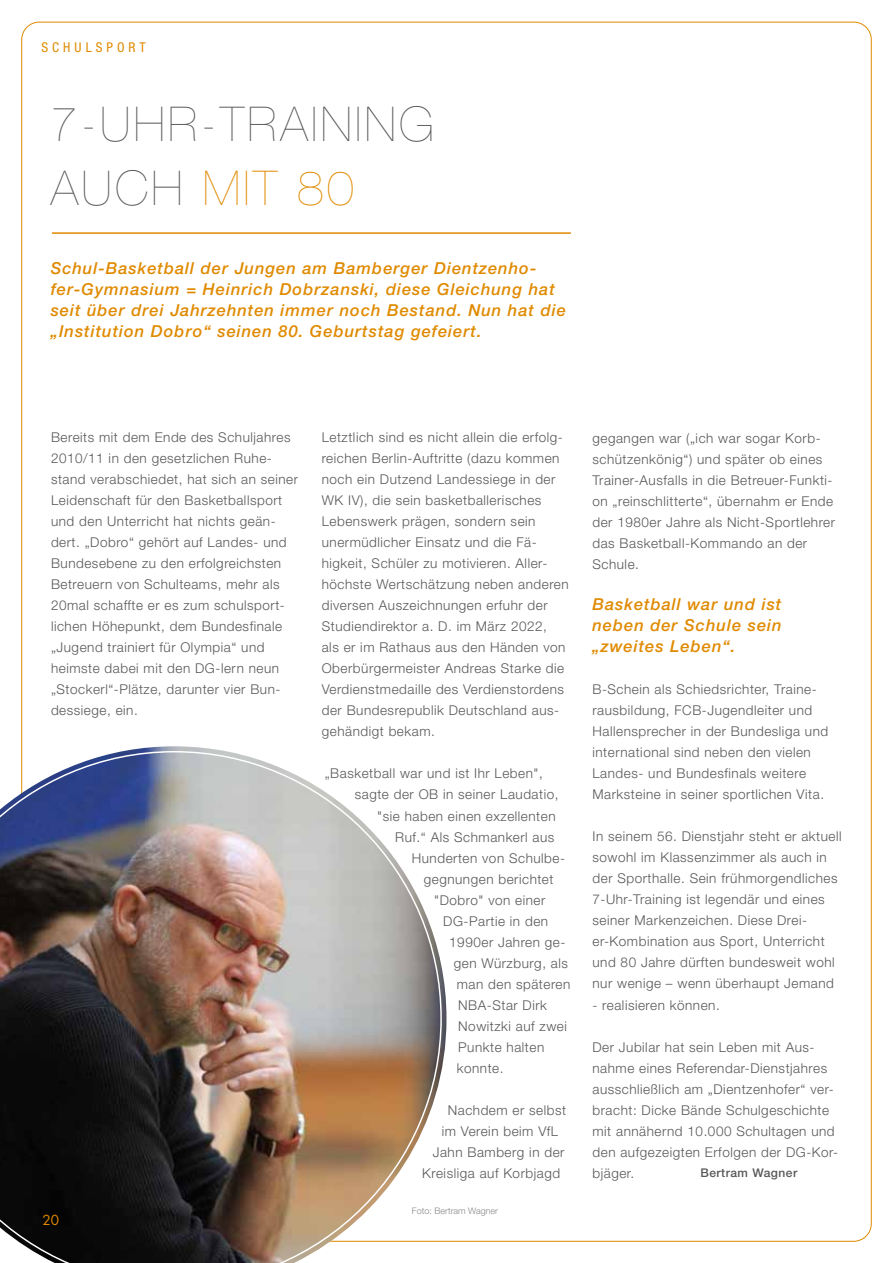
<style>
.page{position:relative;width:893px;height:1263px;background:#fff}
.page>*{position:absolute;margin:0;border:0;box-sizing:border-box;transform-origin:0 0}
.t1{font:200 48px/64.5px "Helvetica Neue LT Pro";letter-spacing:.07em;color:#58585a}
.t2{font:italic 500 16.5px/21px "Helvetica Neue LT Pro";letter-spacing:.06em;color:#e08a00}
.t3{font:300 13.5px/21px "Helvetica Neue LT Std";letter-spacing:.04em;color:#58585a}
.t4{font:condensed 13.5px "Helvetica Neue LT Pro";letter-spacing:.3em;color:#e08a00}
.t5{font:13.5px "Futura Std";color:#e08a00}
.t6{font:500 12px "Helvetica Neue LT Std";letter-spacing:.04em;color:#58585a}
.t7{font:300 9px "Helvetica Neue LT Std";color:#87888a}
.s1{color:#e08a00}
</style>
<div class="page">
<hr style="left:52px;top:232px;width:519px;height:2px;background:#e08a00">
<img style="left:0;top:751px;width:442px;height:512px">
<p class="t4" style="left:41px;top:40px;width:106px">SCHULSPORT</p>
<h1 class="t1" style="left:51px;top:91px;width:385px">7-UHR-TRAINING<br>AUCH <span class="s1">MIT 80</span></h1>
<p class="t2" style="left:51px;top:258px;width:517px">Schul-Basketball der Jungen am Bamberger Dientzenho&shy;fer-Gymnasium = Heinrich Dobrzanski, diese Gleichung hat seit über drei Jahrzehnten immer noch Bestand. Nun hat die „Institution Dobro“ seinen 80. Geburtstag gefeiert.</p>
<p class="t3" style="left:51px;top:427px;width:249px">Bereits mit dem Ende des Schuljahres 2010/11 in den gesetzlichen Ruhe&shy;stand verabschiedet, hat sich an seiner Leidenschaft für den Basketballsport und den Unterricht hat nichts geän&shy;dert. „Dobro“ gehört auf Landes- und Bundesebene zu den erfolgreichsten Betreuern von Schulteams, mehr als 20mal schaffte er es zum schulsport&shy;lichen Höhepunkt, dem Bundesfinale „Jugend trainiert für Olympia“ und heimste dabei mit den DG-lern neun „Stockerl“-Plätze, darunter vier Bun&shy;dessiege, ein.</p>
<p class="t5" style="left:43px;top:1211px;width:18px">20</p>
<p class="t3" style="left:322px;top:427px;width:248px">Letztlich sind es nicht allein die erfolg&shy;reichen Berlin-Auftritte (dazu kommen noch ein Dutzend Landessiege in der WK IV), die sein basketballerisches Lebenswerk prägen, sondern sein unermüdlicher Einsatz und die Fä&shy;higkeit, Schüler zu motivieren. Aller&shy;höchste Wertschätzung neben anderen diversen Auszeichnungen erfuhr der Studiendirektor a. D. im März 2022,<br>als er im Rathaus aus den Händen von Oberbürgermeister Andreas Starke die Verdienstmedaille des Verdienstordens der Bundesrepublik Deutschland aus&shy;gehändigt bekam.</p>
<p class="t3" style="left:325px;top:763px;width:220px">„Basketball war und ist Ihr Leben",</p>
<p class="t3" style="left:355px;top:784px;width:205px">sagte der OB in seiner Laudatio,</p>
<p class="t3" style="left:377px;top:805px;width:180px">"sie haben einen exzellenten</p>
<p class="t3" style="left:395px;top:826px;width:161px">Ruf.“ Als Schmankerl aus</p>
<p class="t3" style="left:412px;top:847px;width:155px">Hunderten von Schulbe-</p>
<p class="t3" style="left:424px;top:868px;width:131px">gegnungen berichtet</p>
<p class="t3" style="left:434px;top:889px;width:113px">"Dobro" von einer</p>
<p class="t3" style="left:443px;top:910px;width:106px">DG-Partie in den</p>
<p class="t3" style="left:449px;top:931px;width:118px">1990er Jahren ge-</p>
<p class="t3" style="left:454px;top:952px;width:116px">gen Würzburg, als</p>
<p class="t3" style="left:457px;top:973px;width:115px">man den späteren</p>
<p class="t3" style="left:458px;top:994px;width:90px">NBA-Star Dirk</p>
<p class="t3" style="left:458px;top:1015px;width:110px">Nowitzki auf zwei</p>
<p class="t3" style="left:458px;top:1036px;width:87px">Punkte halten</p>
<p class="t3" style="left:457px;top:1057px;width:48px">konnte.</p>
<p class="t3" style="left:448px;top:1099px;width:120px">Nachdem er selbst</p>
<p class="t3" style="left:442px;top:1120px;width:118px">im Verein beim VfL</p>
<p class="t3" style="left:433px;top:1141px;width:133px">Jahn Bamberg in der</p>
<p class="t3" style="left:422px;top:1162px;width:139px">Kreisliga auf Korbjagd</p>
<p class="t7" style="left:412px;top:1205px;width:88px">Foto: Bertram Wagner</p>
<p class="t3" style="left:592px;top:427px;width:244px">gegangen war („ich war sogar Korb&shy;schützenkönig“) und später ob eines Trainer-Ausfalls in die Betreuer-Funkti&shy;on „reinschlitterte“, übernahm er Ende der 1980er Jahre als Nicht-Sportlehrer das Basketball-Kommando an der Schule.</p>
<p class="t2" style="left:592px;top:594px;width:191px;text-align:justify">Basketball war und ist neben der Schule sein „zweites Leben“.</p>
<p class="t3" style="left:592px;top:679px;width:237px">B-Schein als Schiedsrichter, Traine&shy;rausbildung, FCB-Jugendleiter und Hallensprecher in der Bundesliga und international sind neben den vielen Landes- und Bundesfinals weitere Marksteine in seiner sportlichen Vita.</p>
<p class="t3" style="left:592px;top:826px;width:251px">In seinem 56. Dienstjahr steht er aktuell sowohl im Klassenzimmer als auch in der Sporthalle. Sein frühmorgendliches 7-Uhr-Training ist legendär und eines seiner Markenzeichen. Diese Drei&shy;er-Kombination aus Sport, Unterricht und 80 Jahre dürften bundesweit wohl nur wenige – wenn überhaupt Jemand</p>
<p class="t3" style="left:592px;top:994px;width:129px">- realisieren können.</p>
<p class="t3" style="left:592px;top:1036px;width:247px">Der Jubilar hat sein Leben mit Aus&shy;nahme eines Referendar-Dienstjahres ausschließlich am „Dientzenhofer“ ver&shy;bracht: Dicke Bände Schulgeschichte mit annähernd 10.000 Schultagen und den aufgezeigten Erfolgen der DG-Kor&shy;bjäger.</p>
<p class="t6" style="left:700px;top:1166px;width:98px">Bertram Wagner</p>
</div>
